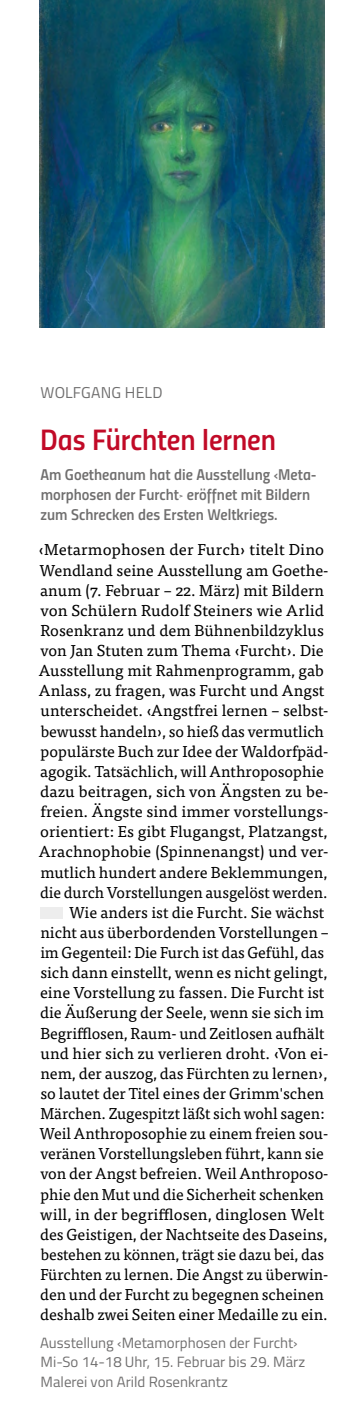
<style>
.page{position:relative;width:363px;height:1419px;background:#fff}
.page>*{position:absolute;margin:0;border:0;box-sizing:border-box;transform-origin:0 0}
.t1{font:29.75px "Titillium Semibold Upright";letter-spacing:-.005em;color:#c10a27}
.t2{font:15.75px "Tisa Pro";color:#000}
.t3{font:15.75px/20.1px "Titillium Semibold Upright";color:#706f6f}
.t4{font:15.75px "Titillium";letter-spacing:.01em;color:#706f6f}
.t5{font:14.88px/19.2px "Titillium";color:#706f6f}
.s1{font-family:"Titillium"}
</style>
<div class="page">
<img style="left:40px;top:0;width:284px;height:327px">
<div style="left:40px;top:907px;width:22px;height:12px;background:#ededed"></div>
<p class="t4" style="left:40px;top:381px;width:123px">WOLFGANG HELD</p>
<h1 class="t1" style="left:40px;top:417px;width:237px">Das Fürchten lernen</h1>
<p class="t3" style="left:40px;top:464px;width:277px">Am Goetheanum hat die Ausstellung ‹Meta&shy;morphosen der Furcht› eröffnet mit Bildern zum Schrecken des Ersten Weltkriegs.</p>
<p class="t2" style="left:38px;top:538px;width:287px">‹Metarmophosen der Furch› titelt Dino</p>
<p class="t2" style="left:39px;top:558px;width:290px">Wendland seine Ausstellung am Goethe-</p>
<p class="t2" style="left:40px;top:578px;width:285px">anum (7. Februar – 22. März) mit Bildern</p>
<p class="t2" style="left:40px;top:599px;width:285px">von Schülern Rudolf Steiners wie Arlid</p>
<p class="t2" style="left:40px;top:619px;width:284px">Rosenkranz und dem Bühnenbildzyklus</p>
<p class="t2" style="left:40px;top:639px;width:284px">von Jan Stuten zum Thema ‹Furcht›. Die</p>
<p class="t2" style="left:39px;top:659px;width:286px">Ausstellung mit Rahmenprogramm, gab</p>
<p class="t2" style="left:39px;top:679px;width:286px">Anlass, zu fragen, was Furcht und Angst</p>
<p class="t2" style="left:40px;top:699px;width:289px">unterscheidet. ‹Angstfrei lernen – selbst-</p>
<p class="t2" style="left:41px;top:719px;width:284px">bewusst handeln›, so hieß das vermutlich</p>
<p class="t2" style="left:41px;top:739px;width:289px">populärste Buch zur Idee der Waldorfpäd-</p>
<p class="t2" style="left:40px;top:760px;width:285px">agogik. Tatsächlich, will Anthroposophie</p>
<p class="t2" style="left:40px;top:780px;width:289px">dazu beitragen, sich von Ängsten zu be-</p>
<p class="t2" style="left:41px;top:800px;width:289px">freien. Ängste sind immer vorstellungs-</p>
<p class="t2" style="left:40px;top:820px;width:288px">orientiert: Es gibt Flugangst, Platzangst,</p>
<p class="t2" style="left:39px;top:840px;width:290px">Arachnophobie (Spinnenangst) und ver-</p>
<p class="t2" style="left:40px;top:860px;width:288px">mutlich hundert andere Beklemmungen,</p>
<p class="t2" style="left:40px;top:880px;width:288px">die durch Vorstellungen ausgelöst werden.</p>
<p class="t2" style="left:69px;top:900px;width:256px">Wie anders ist die Furcht. Sie wächst</p>
<p class="t2" style="left:40px;top:921px;width:289px">nicht aus überbordenden Vorstellungen –</p>
<p class="t2" style="left:40px;top:941px;width:285px">im Gegenteil: Die Furch ist das Gefühl, das</p>
<p class="t2" style="left:40px;top:961px;width:288px">sich dann einstellt, wenn es nicht gelingt,</p>
<p class="t2" style="left:40px;top:981px;width:285px">eine Vorstellung zu fassen. Die Furcht ist</p>
<p class="t2" style="left:40px;top:1001px;width:285px">die Äußerung der Seele, wenn sie sich im</p>
<p class="t2" style="left:40px;top:1021px;width:285px">Begrifflosen, Raum- und Zeitlosen aufhält</p>
<p class="t2" style="left:40px;top:1041px;width:289px">und hier sich zu verlieren droht. ‹Von ei-</p>
<p class="t2" style="left:40px;top:1061px;width:288px">nem, der auszog, das Fürchten zu lernen›,</p>
<p class="t2" style="left:40px;top:1082px;width:285px">so lautet der Titel eines der Grimm<span class="s1">'</span>schen</p>
<p class="t2" style="left:40px;top:1102px;width:285px">Märchen. Zugespitzt läßt sich wohl sagen:</p>
<p class="t2" style="left:39px;top:1122px;width:290px">Weil Anthroposophie zu einem freien sou-</p>
<p class="t2" style="left:40px;top:1142px;width:284px">veränen Vorstellungsleben führt, kann sie</p>
<p class="t2" style="left:40px;top:1162px;width:289px">von der Angst befreien. Weil Anthroposo-</p>
<p class="t2" style="left:41px;top:1182px;width:284px">phie den Mut und die Sicherheit schenken</p>
<p class="t2" style="left:40px;top:1202px;width:285px">will, in der begrifflosen, dinglosen Welt</p>
<p class="t2" style="left:40px;top:1222px;width:288px">des Geistigen, der Nachtseite des Daseins,</p>
<p class="t2" style="left:41px;top:1243px;width:284px">bestehen zu können, trägt sie dazu bei, das</p>
<p class="t2" style="left:40px;top:1263px;width:289px">Fürchten zu lernen. Die Angst zu überwin-</p>
<p class="t2" style="left:40px;top:1283px;width:285px">den und der Furcht zu begegnen scheinen</p>
<p class="t2" style="left:40px;top:1303px;width:288px">deshalb zwei Seiten einer Medaille zu ein.</p>
<p class="t5" style="left:40px;top:1332px;width:266px">Ausstellung ‹Metamorphosen der Furcht›<br>Mi-So 14-18 Uhr, 15. Februar bis 29. März<br>Malerei von Arild Rosenkrantz</p>
</div>
